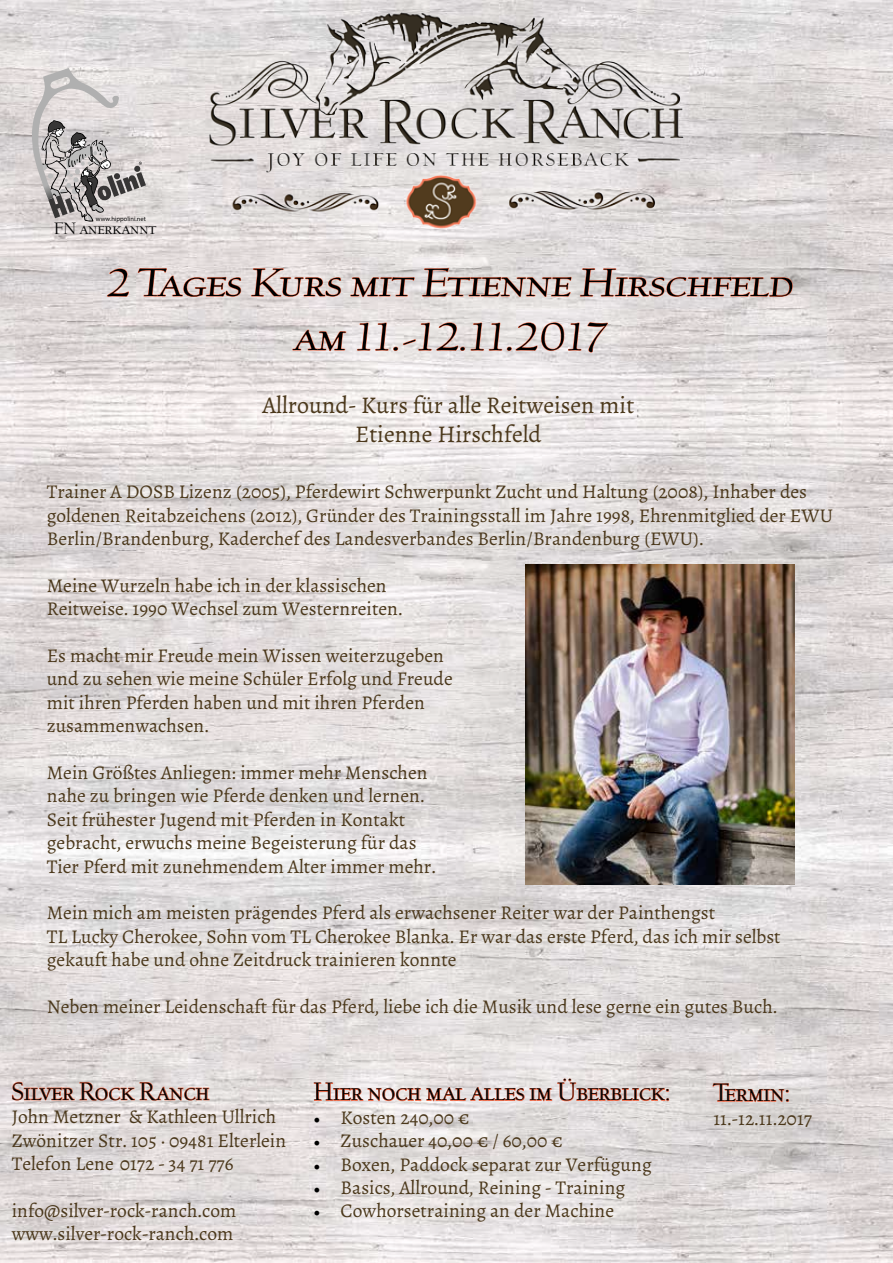
<style>
.page{position:relative;width:893px;height:1263px;background:#fff}
.page>*{position:absolute;margin:0;border:0;box-sizing:border-box;transform-origin:0 0}
.t1{font:45px/54px "University OSSC";color:#000;text-align:center;scale:1.15 1}
.t2{font:28.65px "University OSSC";color:#000}
.t3{font:24px/28.8px "Alegreya";color:#4b381b;text-align:center}
.t4{font:19.5px/23.4px "Alegreya";color:#4b381b}
.t5{font:18.75px "University OSSC";color:#000}
.t6{font:6.45px "Myriad Pro";color:#000}
.s1{font-family:"Minion Pro";font-size:18px;color:#000}
</style>
<div class="page">
<img style="left:0;top:0;width:893px;height:1263px">
<img style="left:96px;top:0;width:689px;height:307px">
<svg style="left:12px;top:1081px;width:198px;height:20px;background:#e1bab1"></svg>
<svg style="left:313px;top:1078px;width:356px;height:23px;background:#e6c5be"></svg>
<svg style="left:712px;top:1083px;width:77px;height:19px"></svg>
<svg style="left:32px;top:68px;width:114px;height:154px;background:#c1bdbd"></svg>
<svg style="left:107px;top:268px;width:22px;height:29px"></svg>
<svg style="left:138px;top:265px;width:103px;height:44px;background:#e3ccc7"></svg>
<svg style="left:251px;top:265px;width:90px;height:32px;background:#e6c9c2"></svg>
<svg style="left:350px;top:277px;width:65px;height:32px;background:#e3cac4"></svg>
<svg style="left:422px;top:265px;width:150px;height:44px;background:#e1cdc7"></svg>
<svg style="left:580px;top:256px;width:213px;height:53px;background:#dbcac6"></svg>
<svg style="left:292px;top:329px;width:54px;height:34px;background:#e3ccc6"></svg>
<svg style="left:357px;top:322px;width:251px;height:31px;background:#e7d2cd"></svg>
<img style="left:525px;top:564px;width:270px;height:320px">
<p class="t6" style="left:96px;top:215px;width:51px">www.hippolini.net</p>
<p class="t5" style="left:54px;top:219px;width:104px">FN anerkannt</p>
<h1 class="t1" style="left:105px;top:257px;width:604px">2 Tages Kurs mit Etienne Hirschfeld am 11.-12.11.2017</h1>
<p class="t3" style="left:262px;top:391px;width:373px">Allround- Kurs für alle Reitweisen mit<br>Etienne Hirschfeld</p>
<p class="t4" style="left:47px;top:480px;width:788px">Trainer A DOSB Lizenz (2005), Pferdewirt Schwerpunkt Zucht und Haltung (2008), Inhaber des goldenen Reitabzeichens (2012), Gründer des Trainingsstall im Jahre 1998, Ehrenmitglied der EWU<br>Berlin/Brandenburg, Kaderchef des Landesverbandes Berlin/Brandenburg (EWU).</p>
<p class="t4" style="left:47px;top:574px;width:358px">Meine Wurzeln habe ich in der klassischen<br>Reitweise. 1990 Wechsel zum Westernreiten.</p>
<p class="t4" style="left:47px;top:644px;width:408px">Es macht mir Freude mein Wissen weiterzugeben und zu sehen wie meine Schüler Erfolg und Freude mit ihren Pferden haben und mit ihren Pferden zusammenwachsen.</p>
<p class="t4" style="left:47px;top:761px;width:391px">Mein Größtes Anliegen: immer mehr Menschen nahe zu bringen wie Pferde denken und lernen.<br>Seit frühester Jugend mit Pferden in Kontakt gebracht, erwuchs meine Begeisterung für das Tier Pferd mit zunehmendem Alter immer mehr.</p>
<p class="t4" style="left:47px;top:901px;width:735px">Mein mich am meisten prägendes Pferd als erwachsener Reiter war der Painthengst<br>TL Lucky Cherokee, Sohn vom TL Cherokee Blanka. Er war das erste Pferd, das ich mir selbst gekauft habe und ohne Zeitdruck trainieren konnte</p>
<p class="t4" style="left:47px;top:995px;width:732px">Neben meiner Leidenschaft für das Pferd, liebe ich die Musik und lese gerne ein gutes Buch.</p>
<h2 class="t2" style="left:12px;top:1077px;width:199px">Silver Rock Ranch</h2>
<p class="t4" style="left:12px;top:1105px;width:276px">John Metzner &amp; Kathleen Ullrich<br>Zwönitzer Str. 105 · 09481 Elterlein<br>Telefon Lene 0172 - 34 71 776</p>
<p class="t4" style="left:12px;top:1199px;width:226px">info@silver-rock-ranch.com www.silver-rock-ranch.com</p>
<h2 class="t2" style="left:314px;top:1078px;width:358px">Hier noch mal alles im Überblick:</h2>
<p class="t4" style="left:314px;top:1106px;width:158px"><span class="s1">•</span> Kosten 240,00 €</p>
<p class="t4" style="left:314px;top:1129px;width:251px"><span class="s1">•</span> Zuschauer 40,00 € / 60,00 €</p>
<p class="t4" style="left:314px;top:1152px;width:340px"><span class="s1">•</span> Boxen, Paddock separat zur Verfügung</p>
<p class="t4" style="left:314px;top:1176px;width:313px"><span class="s1">•</span> Basics, Allround, Reining - Training</p>
<p class="t4" style="left:314px;top:1199px;width:302px"><span class="s1">•</span> Cowhorsetraining an der Machine</p>
<h2 class="t2" style="left:713px;top:1079px;width:79px">Termin:</h2>
<p class="t4" style="left:713px;top:1106px;width:100px">11.-12.11.2017</p>
</div>
